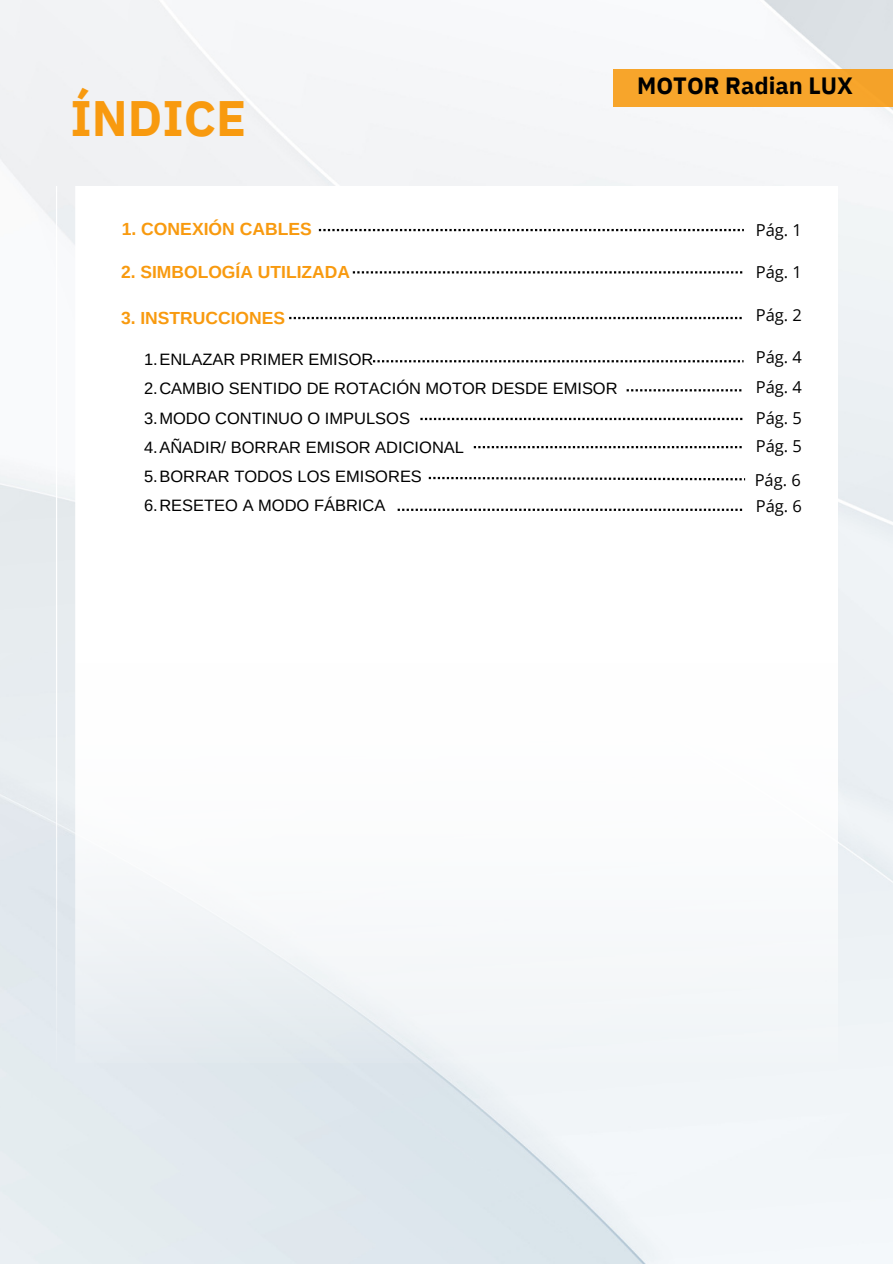
<style>
.page{position:relative;width:893px;height:1264px;background:#fff}
.page>*{position:absolute;margin:0;border:0;box-sizing:border-box;transform-origin:0 0}
.t1{font:700 49.65px "IBM Plex Sans";color:#f89a0f}
.t2{font:700 23.55px "IBM Plex Sans";color:#000}
.t3{font:700 17.55px "Arimo";color:#f89a0f}
.t4{font:700 17.4px "Arimo";color:#f89a0f}
.t5{font:16.5px "Arimo";color:#000}
.t6{font:16.5px "Open Sans";color:#000}
</style>
<div class="page">
<img style="left:0;top:0;width:892px;height:1263px">
<div style="left:614px;top:69px;width:278px;height:38px;background:#f7a52b"></div>
<img style="left:57px;top:186px;width:780px;height:876px">
<svg style="left:319px;top:229px;width:424px;height:2px"></svg>
<svg style="left:353px;top:271px;width:389px;height:2px"></svg>
<svg style="left:289px;top:317px;width:452px;height:2px"></svg>
<svg style="left:626px;top:389px;width:115px;height:2px"></svg>
<svg style="left:420px;top:418px;width:322px;height:2px"></svg>
<svg style="left:473px;top:446px;width:268px;height:2px"></svg>
<svg style="left:397px;top:508px;width:345px;height:3px"></svg>
<svg style="left:373px;top:360px;width:370px;height:2px"></svg>
<svg style="left:429px;top:477px;width:316px;height:3px"></svg>
<p class="t1" style="left:70px;top:85px;width:177px">ÍNDICE</p>
<p class="t2" style="left:637px;top:70px;width:217px">MOTOR Radian LUX</p>
<p class="t3" style="left:122px;top:219px;width:192px">1. CONEXIÓN CABLES</p>
<p class="t6" style="left:755px;top:219px;width:48px">Pág. 1</p>
<h1 class="t4" style="left:121px;top:262px;width:230px">2. SIMBOLOGÍA UTILIZADA</h1>
<p class="t6" style="left:755px;top:260px;width:48px">Pág. 1</p>
<p class="t4" style="left:121px;top:308px;width:165px">3. INSTRUCCIONES</p>
<p class="t6" style="left:755px;top:303px;width:48px">Pág. 2</p>
<h2 class="t5" style="left:144px;top:350px;width:231px">1.ENLAZAR PRIMER EMISOR</h2>
<p class="t5" style="left:144px;top:379px;width:475px">2.CAMBIO SENTIDO DE ROTACIÓN MOTOR DESDE EMISOR</p>
<h3 class="t5" style="left:144px;top:408px;width:267px">3.MODO CONTINUO O IMPULSOS</h3>
<h3 class="t5" style="left:144px;top:438px;width:321px">4.AÑADIR/ BORRAR EMISOR ADICIONAL</h3>
<h3 class="t5" style="left:144px;top:467px;width:279px">5.BORRAR TODOS LOS EMISORES</h3>
<p class="t5" style="left:144px;top:496px;width:243px">6.RESETEO A MODO FÁBRICA</p>
<p class="t6" style="left:755px;top:346px;width:48px">Pág. 4</p>
<p class="t6" style="left:755px;top:375px;width:48px">Pág. 4</p>
<p class="t6" style="left:755px;top:406px;width:48px">Pág. 5</p>
<p class="t6" style="left:755px;top:435px;width:48px">Pág. 5</p>
<p class="t6" style="left:754px;top:468px;width:48px">Pág. 6</p>
<p class="t6" style="left:755px;top:494px;width:48px">Pág. 6</p>
</div>
